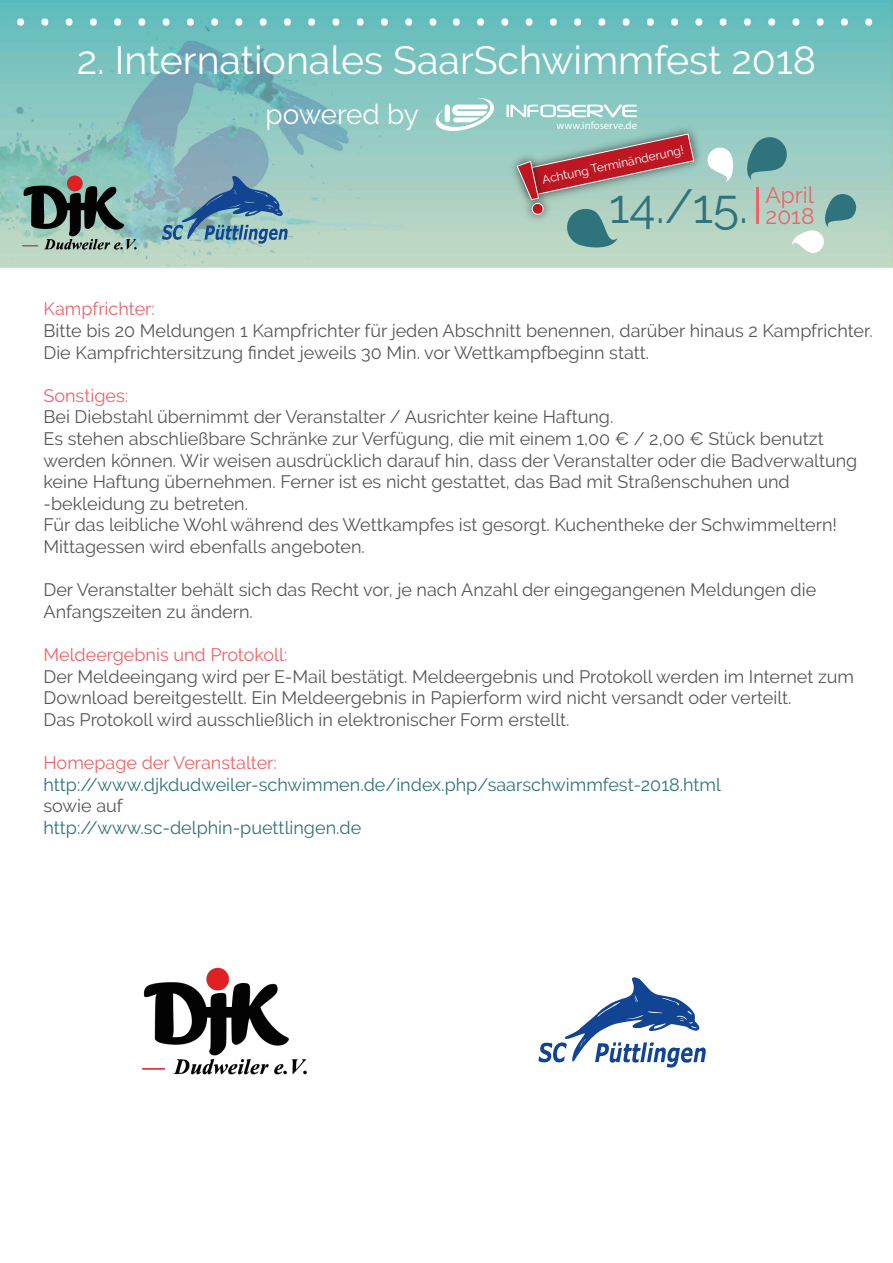
<style>
.page{position:relative;width:893px;height:1263px;background:#fff}
.page>*{position:absolute;margin:0;border:0;box-sizing:border-box;transform-origin:0 0}
.t1{font:47.7px "Raleway";color:#2f737c}
.t2{font:39.3px "Raleway";color:#fff}
.t3{font:27.75px "Raleway";letter-spacing:-.02em;color:#fff}
.t4{font:22.65px "Raleway";color:#ec636a}
.t5{font:18px/21.6px "Raleway";color:#575756}
.t6{font:18px "Raleway";color:#2f737c}
.t7{font:18px "Raleway";color:#ec636a}
.t8{font:12px "Raleway";color:#fff}
.t9{font:10.8px "Myriad Pro";color:#fff}
.s1{font-size:22.65px;color:#ec636a}
</style>
<div class="page">
<img style="left:0;top:0;width:892px;height:268px">
<img style="left:17px;top:149px;width:125px;height:119px">
<svg style="left:707px;top:146px;width:27px;height:36px"></svg>
<svg style="left:791px;top:192px;width:67px;height:62px;background:#a8c9be"></svg>
<svg style="left:742px;top:135px;width:47px;height:45px;background:#649e9e"></svg>
<hr style="left:756px;top:187px;width:2px;height:36px;background:#ec636a">
<svg style="left:507px;top:104px;width:130px;height:13px"></svg>
<svg style="left:434px;top:98px;width:63px;height:35px"></svg>
<div style="left:445px;top:104px;width:5px;height:18px;background:#fff;border-radius:3px"></div>
<img style="left:142px;top:967px;width:165px;height:108px">
<svg style="left:538px;top:977px;width:168px;height:91px"></svg>
<svg style="left:162px;top:176px;width:126px;height:68px;background:#719bb1"></svg>
<img style="left:513px;top:121px;width:194px;height:88px">
<img style="left:504px;top:148px;width:12px;height:65px">
<svg style="left:516px;top:133px;width:179px;height:117px;background:#a69e98"></svg>
<h2 class="t2" style="left:77px;top:38px;width:741px">2. Internationales SaarSchwimmfest 2018</h2>
<h3 class="t3" style="left:266px;top:98px;width:155px">powered by</h3>
<p class="t9" style="left:556px;top:118px;width:82px">www.infoserve.de</p>
<p class="t8" style="left:541px;top:173px;width:146px;rotate:-12deg">Achtung Terminänderung!</p>
<p class="t4" style="left:766px;top:182px;width:50px">April</p>
<h1 class="t1" style="left:609px;top:179px;width:207px">14./15. <span class="s1">2018</span></h1>
<p class="t7" style="left:44px;top:299px;width:113px">Kampfrichter:</p>
<p class="t5" style="left:44px;top:320px;width:831px">Bitte bis 20 Meldungen 1 Kampfrichter für jeden Abschnitt benennen, darüber hinaus 2 Kampfrichter.<br>Die Kampfrichtersitzung findet jeweils 30 Min. vor Wettkampfbeginn statt.</p>
<p class="t7" style="left:44px;top:385px;width:86px">Sonstiges:</p>
<p class="t5" style="left:44px;top:406px;width:815px">Bei Diebstahl übernimmt der Veranstalter / Ausrichter keine Haftung.<br>Es stehen abschließbare Schränke zur Verfügung, die mit einem 1,00 € / 2,00 € Stück benutzt werden können. Wir weisen ausdrücklich darauf hin, dass der Veranstalter oder die Badverwaltung keine Haftung übernehmen. Ferner ist es nicht gestattet, das Bad mit Straßenschuhen und -bekleidung zu betreten.<br>Für das leibliche Wohl während des Wettkampfes ist gesorgt. Kuchentheke der Schwimmeltern!<br>Mittagessen wird ebenfalls angeboten.</p>
<p class="t5" style="left:44px;top:579px;width:774px">Der Veranstalter behält sich das Recht vor, je nach Anzahl der eingegangenen Meldungen die<br>Anfangszeiten zu ändern.</p>
<p class="t7" style="left:44px;top:644px;width:245px">Meldeergebnis und Protokoll:</p>
<p class="t5" style="left:44px;top:665px;width:812px">Der Meldeeingang wird per E-Mail bestätigt. Meldeergebnis und Protokoll werden im Internet zum<br>Download bereitgestellt. Ein Meldeergebnis in Papierform wird nicht versandt oder verteilt.<br>Das Protokoll wird ausschließlich in elektronischer Form erstellt.</p>
<p class="t7" style="left:44px;top:752px;width:235px">Homepage der Veranstalter:</p>
<p class="t6" style="left:44px;top:774px;width:679px">http://www.djkdudweiler-schwimmen.de/index.php/saarschwimmfest-2018.html</p>
<p class="t5" style="left:44px;top:795px;width:81px">sowie auf</p>
<p class="t6" style="left:44px;top:817px;width:319px">http://www.sc-delphin-puettlingen.de</p>
</div>
